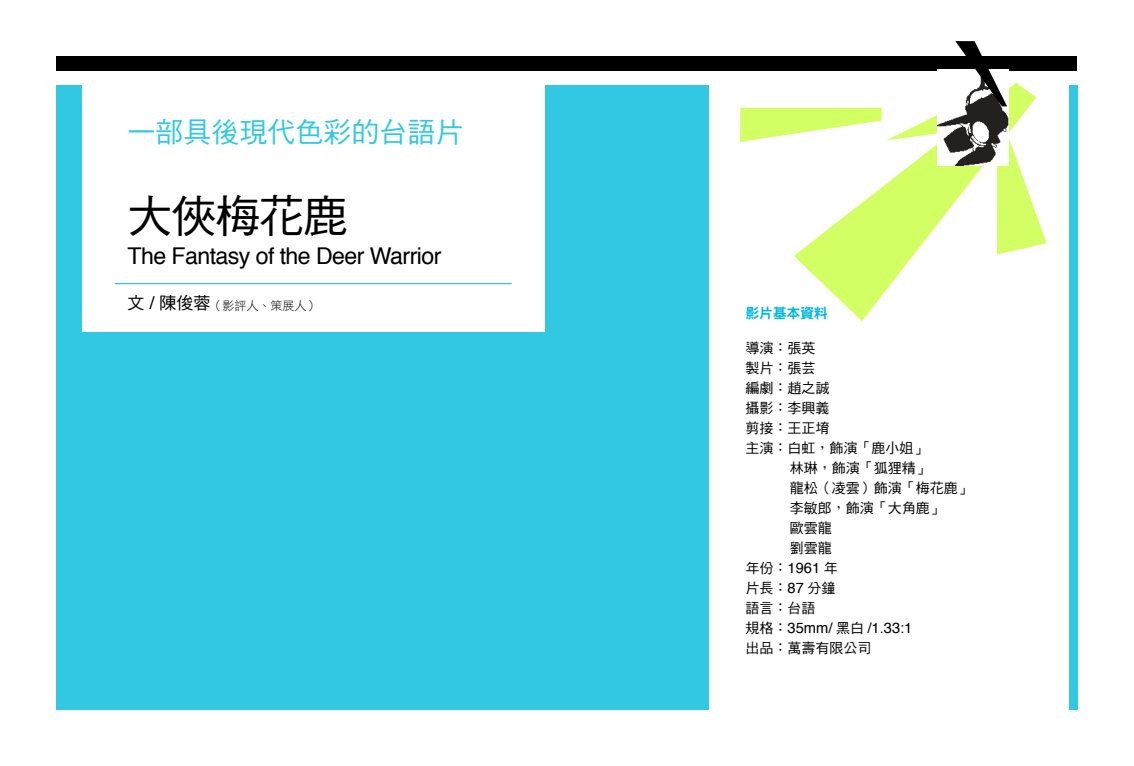
<style>
.page{position:relative;width:1134px;height:766px;background:#fff}
.page>*{position:absolute;margin:0;border:0;box-sizing:border-box;transform-origin:0 0}
.t1{font:45px "DF Hei Std W5";letter-spacing:-.025em;color:#000}
.t2{font:28px "DF Hei Std W5";color:#32c8e1}
.t3{font:23.1px "Helvetica";letter-spacing:-.025em;color:#000}
.t4{font:14.7px "Helvetica";color:#000}
.t5{font:14px "DF Hei Std W5";color:#000}
.t6{font:14px "DF Hei Std W9";letter-spacing:-.025em;color:#03b8df}
.t7{font:12px "DF Hei Std W3";color:#000}
.s1{font-family:"DF Hei Std W5";font-size:17px}
.s2{font-family:"Helvetica";font-size:17.9px}
.s3{font-family:"Helvetica";font-size:14.7px}
.s4{font-family:"DF Hei Std W5";font-size:14px}
</style>
<div class="page">
<div style="left:57px;top:85px;width:652px;height:624px;background:#32c8e1"></div>
<div style="left:1069px;top:85px;width:8px;height:624px;background:#32c8e1"></div>
<div style="left:82px;top:43px;width:462px;height:289px;background:#fff"></div>
<div style="left:57px;top:57px;width:1020px;height:14px;background:#000"></div>
<svg style="left:740px;top:108px;width:54px;height:34px;background:#d9ff77"></svg>
<svg style="left:794px;top:83px;width:242px;height:238px"></svg>
<svg style="left:997px;top:128px;width:50px;height:126px"></svg>
<hr style="left:115px;top:283px;width:397px;height:1px;background:#03b8df">
<img style="left:937px;top:69px;width:71px;height:96px">
<svg style="left:955px;top:41px;width:52px;height:65px"></svg>
<h2 class="t2" style="left:128px;top:117px;width:337px">一部具後現代色彩的台語片</h2>
<h1 class="t1" style="left:128px;top:191px;width:222px">大俠梅花鹿</h1>
<h3 class="t3" style="left:128px;top:238px;width:315px">The Fantasy of the Deer Warrior</h3>
<p class="t7" style="left:128px;top:299px;width:192px"><span class="s1">文</span> <span class="s2">/</span> <span class="s1">陳俊蓉</span>（影評人、策展人）</p>
<p class="t6" style="left:746px;top:306px;width:84px">影片基本資料</p>
<p class="t5" style="left:746px;top:340px;width:71px">導演：張英</p>
<p class="t5" style="left:746px;top:360px;width:71px">製片：張芸</p>
<p class="t5" style="left:746px;top:380px;width:85px">編劇：趙之誠</p>
<p class="t5" style="left:746px;top:400px;width:85px">攝影：李興義</p>
<p class="t5" style="left:746px;top:420px;width:85px">剪接：王正堉</p>
<p class="t5" style="left:746px;top:440px;width:183px">主演：白虹，飾演「鹿小姐」</p>
<p class="t5" style="left:790px;top:460px;width:141px">林琳，飾演「狐狸精」</p>
<p class="t5" style="left:790px;top:480px;width:183px">龍松（凌雲）飾演「梅花鹿」</p>
<p class="t5" style="left:790px;top:500px;width:155px">李敏郎，飾演「大角鹿」</p>
<p class="t5" style="left:790px;top:520px;width:43px">歐雲龍</p>
<p class="t5" style="left:790px;top:540px;width:43px">劉雲龍</p>
<p class="t5" style="left:746px;top:560px;width:94px">年份：<span class="s3">1961</span> 年</p>
<p class="t5" style="left:746px;top:580px;width:91px">片長：<span class="s3">87</span> 分鐘</p>
<p class="t5" style="left:746px;top:600px;width:71px">語言：台語</p>
<p class="t4" style="left:746px;top:616px;width:168px"><span class="s4">規格：</span>35mm/ <span class="s4">黑白</span> /1.33:1</p>
<p class="t5" style="left:746px;top:640px;width:127px">出品：萬壽有限公司</p>
</div>
